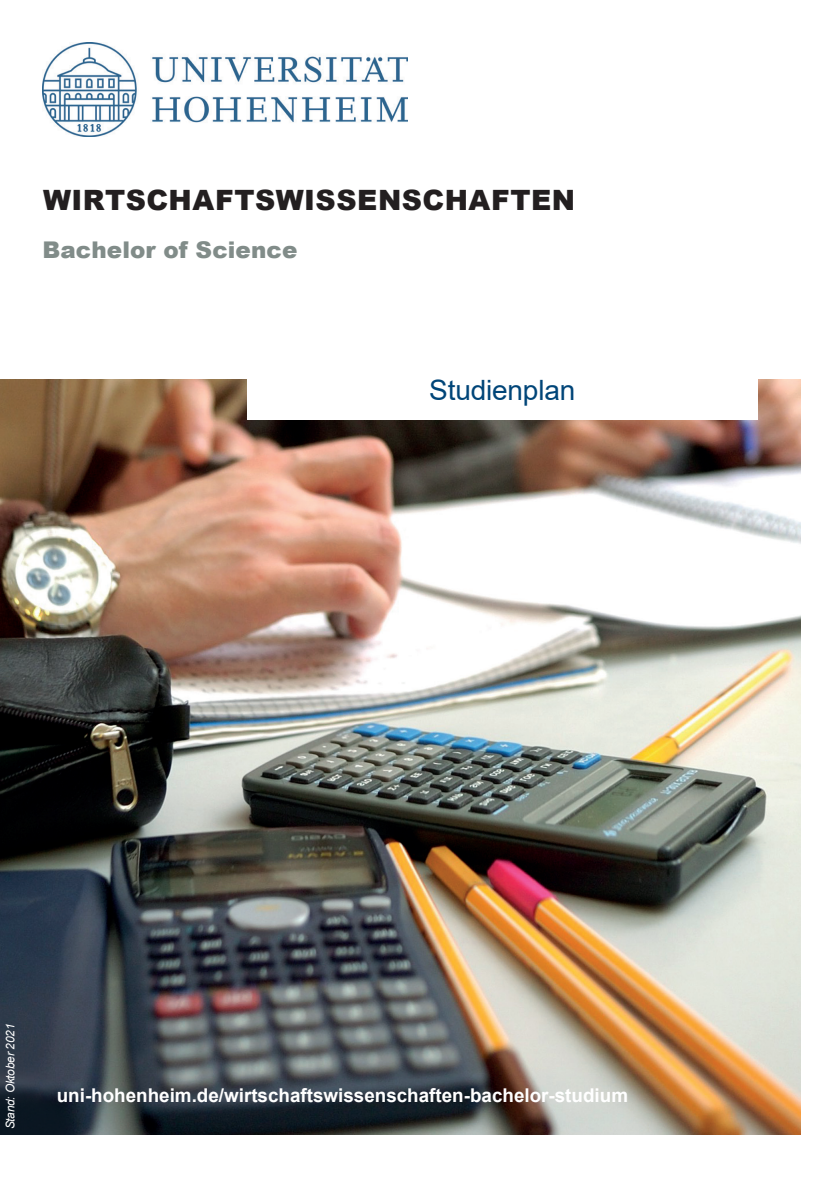
<style>
.page{position:relative;width:840px;height:1191px;background:#fff}
.page>*{position:absolute;margin:0;border:0;box-sizing:border-box;transform-origin:0 0}
.Lauftext{font:900 28px "Arial";letter-spacing:.02em;color:#231f20}
.Lauftext-2{font:28px "Arial";letter-spacing:-.005em;color:#004578}
.Lauftext-3{font:900 23px "Arial";letter-spacing:.005em;color:#818c89}
.Lauftext-4{font:700 19px "Arial";color:#fff}
.Lauftext-5{font:italic 12px "Arial";letter-spacing:-.02em;color:#fff}
</style>
<div class="page">
<img style="left:43px;top:43px;width:364px;height:94px">
<img style="left:0;top:380px;width:799px;height:754px">
<div style="left:247px;top:370px;width:510px;height:50px;background:#fff"></div>
<p class="Lauftext" style="left:43px;top:180px;width:533px">WIRTSCHAFTSWISSENSCHAFTEN</p>
<p class="Lauftext-3" style="left:43px;top:233px;width:256px">Bachelor of Science</p>
<p class="Lauftext-2" style="left:429px;top:371px;width:147px">Studienplan</p>
<p class="Lauftext-5" style="left:2px;top:1129px;width:107px;rotate:-90deg">Stand: Oktober 2021</p>
<p class="Lauftext-4" style="left:57px;top:1081px;width:572px">uni-hohenheim.de/wirtschaftswissenschaften-bachelor-studium</p>
</div>
